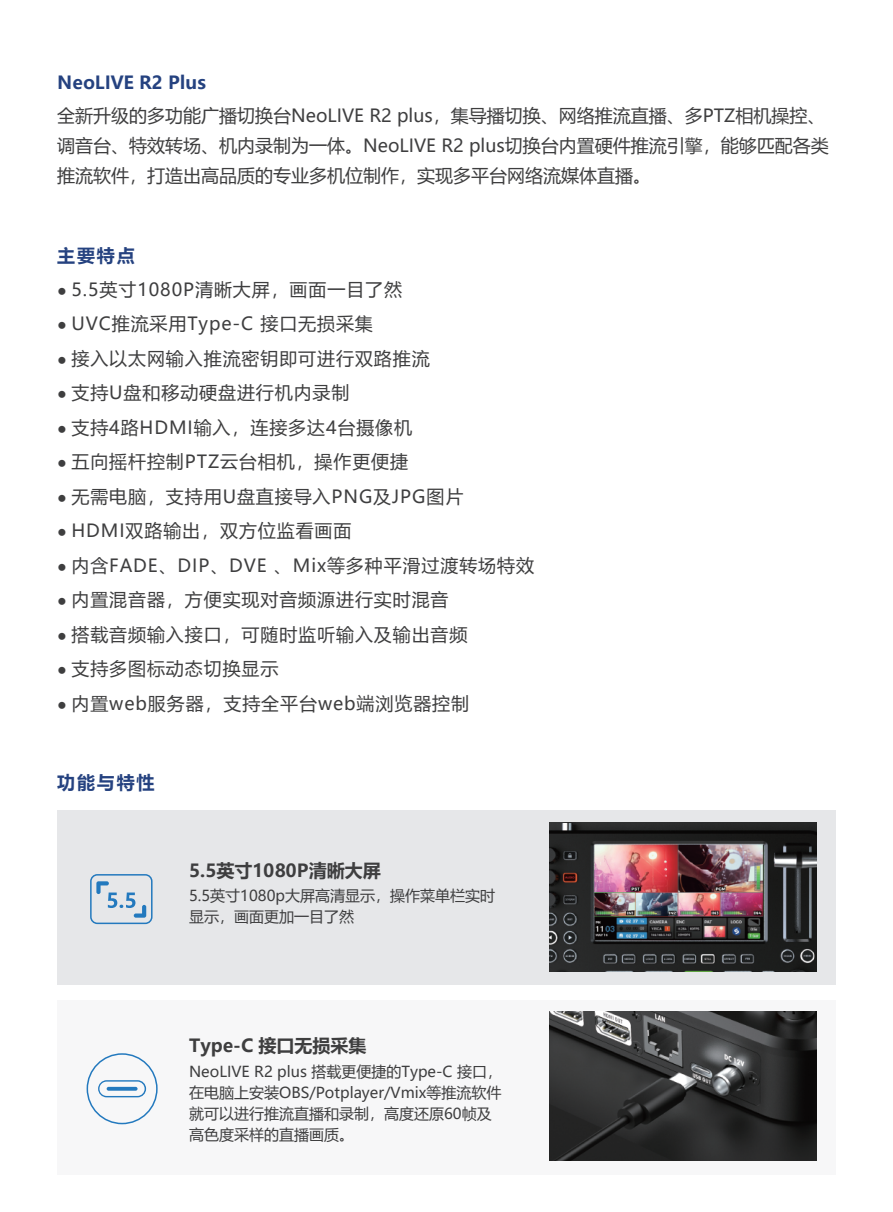
<style>
.page{position:relative;width:893px;height:1212px;background:#fff}
.page>*{position:absolute;margin:0;border:0;box-sizing:border-box;transform-origin:0 0}
.t1{font:18px "Microsoft Ya Hei";letter-spacing:.05em;color:#3e3e3f}
.t2{font:18px/30px "Microsoft Ya Hei";color:#3e3e3f}
.t3{font:700 18px "Microsoft Ya Hei";color:#3e3e3f}
.t4{font:700 18px "Microsoft Ya Hei";color:#254280}
.t5{font:15px/21px "Microsoft Ya Hei";color:#3e3e3f}
.s1{font-size:15px}
</style>
<div class="page">
<div style="left:57px;top:1000px;width:779px;height:175px;background:#f7f7f8"></div>
<div style="left:57px;top:810px;width:779px;height:174px;background:#e6e7e9"></div>
<svg style="left:98px;top:1080px;width:48px;height:17px"></svg>
<svg style="left:107px;top:1087px;width:31px;height:4px"></svg>
<div style="left:87px;top:1053px;width:71px;height:71px;border:2px solid #2379be;border-radius:50%"></div>
<svg style="left:96px;top:881px;width:50px;height:37px"></svg>
<div style="left:90px;top:874px;width:63px;height:50px;border:2px solid #2379be;border-radius:6px"></div>
<img style="left:549px;top:822px;width:267px;height:149px">
<img style="left:549px;top:1011px;width:267px;height:149px">
<p class="t4" style="left:57px;top:70px;width:150px">NeoLIVE R2 Plus</p>
<p class="t2" style="left:57px;top:100px;width:773px">全新升级的多功能广播切换台NeoLIVE R2 plus，集导播切换、网络推流直播、多PTZ相机操控、调音台、特效转场、机内录制为一体。NeoLIVE R2 plus切换台内置硬件推流引擎，能够匹配各类推流软件，打造出高品质的专业多机位制作，实现多平台网络流媒体直播。</p>
<p class="t4" style="left:57px;top:243px;width:79px">主要特点</p>
<p class="t1" style="left:57px;top:277px;width:346px"><span class="s1">●</span> 5.5英寸1080P清晰大屏，画面一目了然</p>
<p class="t1" style="left:57px;top:312px;width:317px"><span class="s1">●</span> UVC推流采用Type-C 接口无损采集</p>
<p class="t1" style="left:57px;top:346px;width:374px"><span class="s1">●</span> 接入以太网输入推流密钥即可进行双路推流</p>
<p class="t1" style="left:57px;top:381px;width:294px"><span class="s1">●</span> 支持U盘和移动硬盘进行机内录制</p>
<p class="t1" style="left:57px;top:415px;width:356px"><span class="s1">●</span> 支持4路HDMI输入，连接多达4台摄像机</p>
<p class="t1" style="left:57px;top:450px;width:352px"><span class="s1">●</span> 五向摇杆控制PTZ云台相机，操作更便捷</p>
<p class="t1" style="left:57px;top:484px;width:408px"><span class="s1">●</span> 无需电脑，支持用U盘直接导入PNG及JPG图片</p>
<p class="t1" style="left:57px;top:519px;width:296px"><span class="s1">●</span> HDMI双路输出，双方位监看画面</p>
<p class="t1" style="left:57px;top:553px;width:478px"><span class="s1">●</span> 内含FADE、DIP、DVE 、Mix等多种平滑过渡转场特效</p>
<p class="t1" style="left:57px;top:588px;width:393px"><span class="s1">●</span> 内置混音器，方便实现对音频源进行实时混音</p>
<p class="t1" style="left:57px;top:622px;width:412px"><span class="s1">●</span> 搭载音频输入接口，可随时监听输入及输出音频</p>
<p class="t1" style="left:57px;top:657px;width:223px"><span class="s1">●</span> 支持多图标动态切换显示</p>
<p class="t1" style="left:57px;top:691px;width:413px"><span class="s1">●</span> 内置web服务器，支持全平台web端浏览器控制</p>
<p class="t4" style="left:57px;top:770px;width:99px">功能与特性</p>
<p class="t3" style="left:189px;top:858px;width:193px">5.5英寸1080P清晰大屏</p>
<p class="t5" style="left:189px;top:884px;width:307px">5.5英寸1080p大屏高清显示，操作菜单栏实时显示，画面更加一目了然</p>
<p class="t3" style="left:189px;top:1032px;width:179px">Type-C 接口无损采集</p>
<p class="t5" style="left:189px;top:1061px;width:314px">NeoLIVE R2 plus 搭载更便捷的Type-C 接口，在电脑上安装OBS/Potplayer/Vmix等推流软件就可以进行推流直播和录制，高度还原60帧及高色度采样的直播画质。</p>
</div>
